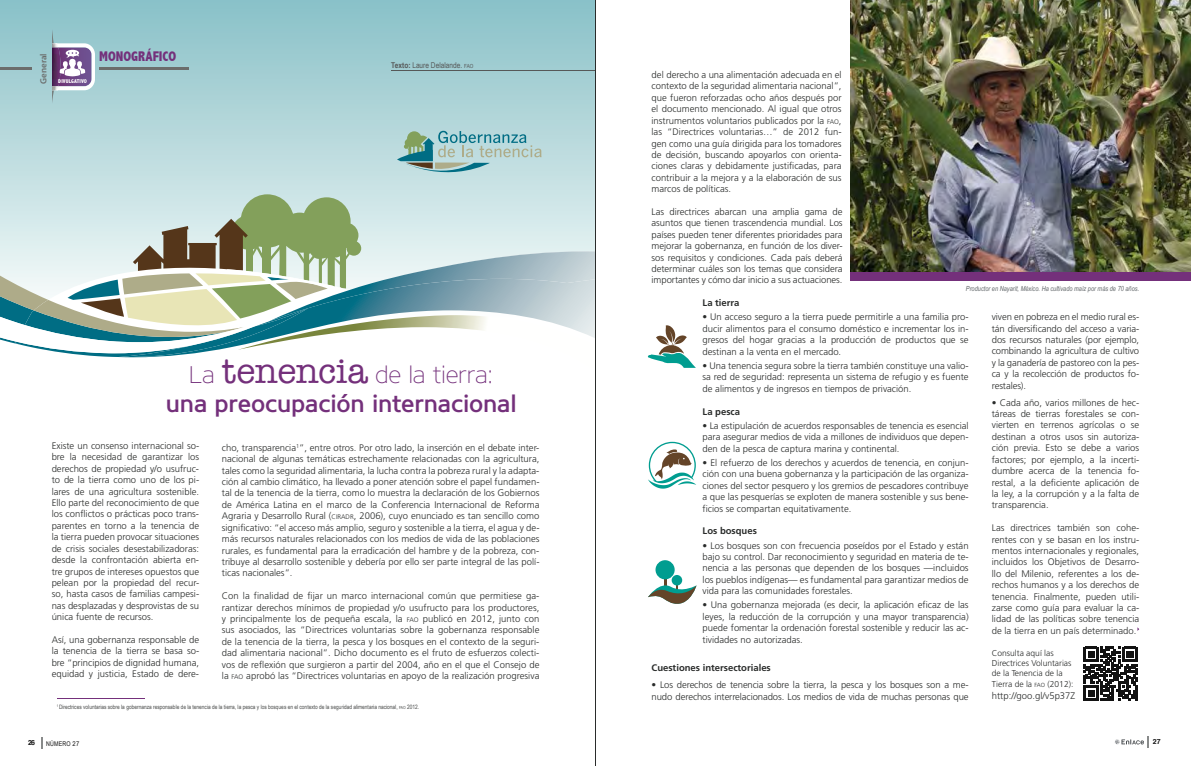
<style>
.page{position:relative;width:1191px;height:766px;background:#fff}
.page>*{position:absolute;margin:0;border:0;box-sizing:border-box;transform-origin:0 0}
.t1{font:500 24px "Core Sans N55";letter-spacing:-.005em;color:#74307b}
.t2{font:200 24px "Core Sans N25";letter-spacing:-.01em;color:#74307b}
.t3{font:800 condensed 14px "Abadi";color:#74307b}
.t4{font:300 9.5px/11.4px "Frutiger";color:#2a2c2b;text-align:justify}
.t5{font:700 9.5px "Frutiger";color:#2a2c2b}
.t6{font:600 9px "Myriad Pro";letter-spacing:.01em;color:#6b6d6c}
.t7{font:300 8.5px/10.2px "Frutiger";color:#2a2c2b}
.t8{font:8px "Arial Narrow";color:#565858}
.t9{font:italic 7px "Arial Narrow";color:#606568}
.t10{font:700 7px "Helvetica";color:#121212}
.t11{font:6.5px "Arial Narrow";letter-spacing:.03em;color:#121212}
.t12{font:6px "Arial Narrow";color:#4a4c4b}
.t13{font:800 condensed 5.5px "Abadi";letter-spacing:.02em;color:#fff}
.s1{font-weight:700}
.s2{font-size:5.6px}
.s3{font-size:6.7px}
.s4{font-size:5.9px}
.s5{font-family:"American Typewriter";font-weight:400;font-size:36px}
.s6{font-size:4.2px}
</style>
<div class="page">
<svg style="left:0;top:0;width:595px;height:195px;background:#a9d1d5"></svg>
<svg style="left:0;top:195px;width:595px;height:163px"></svg>
<hr style="left:57px;top:698px;width:88px;height:1px;background:#74307b">
<svg style="left:397px;top:131px;width:144px;height:41px;background:#9bc1c0"></svg>
<hr style="left:391px;top:71px;width:204px;height:1px;background:#565858">
<svg style="left:52px;top:29px;width:43px;height:75px"></svg>
<hr style="left:0;top:67px;width:32px;height:3px;background:#6b6d6c">
<hr style="left:99px;top:67px;width:90px;height:3px;background:#6b6d6c">
<svg style="left:648px;top:576px;width:48px;height:28px"></svg>
<div style="left:655px;top:560px;width:19px;height:19px;background:#009d90;border-radius:50%"></div>
<svg style="left:648px;top:441px;width:48px;height:47px"></svg>
<svg style="left:648px;top:325px;width:48px;height:43px"></svg>
<svg style="left:1083px;top:646px;width:54px;height:54px"></svg>
<img style="left:850px;top:0;width:341px;height:272px">
<svg style="left:1115px;top:736px;width:33px;height:11px"></svg>
<div style="left:850px;top:272px;width:341px;height:8px;background:#74307b"></div>
<h2 class="t3" style="left:99px;top:48px;width:78px">MONOGRÁFICO</h2>
<p class="t6" style="left:38px;top:84px;width:32px;rotate:-90deg">General</p>
<p class="t8" style="left:391px;top:59px;width:84px"><span class="s1">Texto:</span> Laure Delalande. <span class="s2">FAO</span></p>
<p class="t13" style="left:58px;top:78px;width:30px">DIVULGATIVO</p>
<p class="t4" style="left:651px;top:69px;width:192px">del derecho a una alimentación adecuada en el contexto de la seguridad alimentaria nacional”, que fueron reforzadas ocho años después por el documento mencionado. Al igual que otros instrumentos voluntarios publicados por la <span class="s3">FAO</span>, las “Directrices voluntarias…” de 2012 fun&shy;gen como una guía dirigida para los tomadores de decisión, buscando apoyarlos con orienta&shy;ciones claras y debidamente justificadas, para contribuir a la mejora y a la elaboración de sus marcos de políticas.</p>
<p class="t4" style="left:651px;top:206px;width:193px">Las directrices abarcan una amplia gama de asuntos que tienen trascendencia mundial. Los países pueden tener diferentes prioridades para mejorar la gobernanza, en función de los diver&shy;sos requisitos y condiciones. Cada país deberá determinar cuáles son los temas que considera importantes y cómo dar inicio a sus actuaciones.</p>
<p class="t5" style="left:702px;top:297px;width:38px">La tierra</p>
<p class="t4" style="left:702px;top:311px;width:267px">• Un acceso seguro a la tierra puede permitirle a una familia pro&shy;ducir alimentos para el consumo doméstico e incrementar los in&shy;gresos del hogar gracias a la producción de productos que se destinan a la venta en el mercado.</p>
<p class="t4" style="left:702px;top:360px;width:267px">• Una tenencia segura sobre la tierra también constituye una valio&shy;sa red de seguridad: representa un sistema de refugio y es fuente de alimentos y de ingresos en tiempos de privación.</p>
<p class="t5" style="left:702px;top:405px;width:39px">La pesca</p>
<p class="t4" style="left:702px;top:420px;width:267px">• La estipulación de acuerdos responsables de tenencia es esencial para asegurar medios de vida a millones de individuos que depen&shy;den de la pesca de captura marina y continental.</p>
<p class="t4" style="left:702px;top:457px;width:268px">• El refuerzo de los derechos y acuerdos de tenencia, en conjun&shy;ción con una buena gobernanza y la participación de las organiza&shy;ciones del sector pesquero y los gremios de pescadores contribuye a que las pesquerías se exploten de manera sostenible y sus bene&shy;ficios se compartan equitativamente.</p>
<p class="t5" style="left:702px;top:525px;width:56px">Los bosques</p>
<p class="t4" style="left:702px;top:539px;width:267px">• Los bosques son con frecuencia poseídos por el Estado y están bajo su control. Dar reconocimiento y seguridad en materia de te&shy;nencia a las personas que dependen de los bosques —incluidos los pueblos indígenas— es fundamental para garantizar medios de vida para las comunidades forestales.</p>
<p class="t4" style="left:702px;top:599px;width:268px">• Una gobernanza mejorada (es decir, la aplicación eficaz de las leyes, la reducción de la corrupción y una mayor transparencia) puede fomentar la ordenación forestal sostenible y reducir las ac&shy;tividades no autorizadas.</p>
<p class="t5" style="left:651px;top:662px;width:121px">Cuestiones intersectoriales</p>
<p class="t4" style="left:651px;top:679px;width:318px">• Los derechos de tenencia sobre la tierra, la pesca y los bosques son a me&shy;nudo derechos interrelacionados. Los medios de vida de muchas personas que</p>
<p class="t9" style="left:966px;top:283px;width:175px">Productor en Nayarit, México. Ha cultivado maíz por más de 70 años.</p>
<p class="t4" style="left:991px;top:311px;width:149px">viven en pobreza en el medio rural es&shy;tán diversificando del acceso a varia&shy;dos recursos naturales (por ejemplo, combinando la agricultura de cultivo y la ganadería de pastoreo con la pes&shy;ca y la recolección de productos fo&shy;restales).</p>
<p class="t4" style="left:991px;top:396px;width:149px">• Cada año, varios millones de hec&shy;táreas de tierras forestales se con&shy;vierten en terrenos agrícolas o se destinan a otros usos sin autoriza&shy;ción previa. Esto se debe a varios factores; por ejemplo, a la incerti&shy;dumbre acerca de la tenencia fo&shy;restal, a la deficiente aplicación de la ley, a la corrupción y a la falta de transparencia.</p>
<p class="t4" style="left:991px;top:522px;width:149px">Las directrices también son cohe&shy;rentes con y se basan en los instru&shy;mentos internacionales y regionales, incluidos los Objetivos de Desarro&shy;llo del Milenio, referentes a los de&shy;rechos humanos y a los derechos de tenencia. Finalmente, pueden utili&shy;zarse como guía para evaluar la ca&shy;lidad de las políticas sobre tenencia de la tierra en un país determinado.</p>
<p class="t7" style="left:991px;top:647px;width:81px">Consulta aquí las<br>Directrices Voluntarias de la Tenencia de la</p>
<p class="t7" style="left:991px;top:679px;width:83px">Tierra de la <span class="s4">FAO</span> (2012):</p>
<p class="t4" style="left:991px;top:689px;width:85px">http://goo.gl/v5p37Z</p>
<h1 class="t2" style="left:189px;top:359px;width:306px">La <span class="s5">tenencia</span> de la tierra:</h1>
<h1 class="t1" style="left:166px;top:387px;width:352px">una preocupación internacional</h1>
<p class="t4" style="left:52px;top:440px;width:149px">Existe un consenso internacional so&shy;bre la necesidad de garantizar los derechos de propiedad y/o usufruc&shy;to de la tierra como uno de los pi&shy;lares de una agricultura sostenible.<br>Ello parte del reconocimiento de que los conflictos o prácticas poco trans&shy;parentes en torno a la tenencia de la tierra pueden provocar situaciones de crisis sociales desestabilizadoras: desde la confrontación abierta en&shy;tre grupos de intereses opuestos que pelean por la propiedad del recur&shy;so, hasta casos de familias campesi&shy;nas desplazadas y desprovistas de su única fuente de recursos.</p>
<p class="t4" style="left:52px;top:634px;width:149px">Así, una gobernanza responsable de la tenencia de la tierra se basa so&shy;bre “principios de dignidad humana, equidad y justicia, Estado de dere-</p>
<p class="t12" style="left:57px;top:702px;width:364px"><sup>1</sup> Directrices voluntarias sobre la gobernanza responsable de la tenencia de la tierra, la pesca y los bosques en el contexto de la seguridad alimentaria nacional, <span class="s6">FAO</span> 2012.</p>
<p class="t4" style="left:222px;top:442px;width:319px">cho, transparencia<sup>1</sup>”, entre otros. Por otro lado, la inserción en el debate inter&shy;nacional de algunas temáticas estrechamente relacionadas con la agricultura, tales como la seguridad alimentaria, la lucha contra la pobreza rural y la adapta&shy;ción al cambio climático, ha llevado a poner atención sobre el papel fundamen&shy;tal de la tenencia de la tierra, como lo muestra la declaración de los Gobiernos de América Latina en el marco de la Conferencia Internacional de Reforma Agraria y Desarrollo Rural (<span class="s3">CIRADR</span>, 2006), cuyo enunciado es tan sencillo como significativo: “el acceso más amplio, seguro y sostenible a la tierra, el agua y de&shy;más recursos naturales relacionados con los medios de vida de las poblaciones rurales, es fundamental para la erradicación del hambre y de la pobreza, con&shy;tribuye al desarrollo sostenible y debería por ello ser parte integral de las polí&shy;ticas nacionales”.</p>
<p class="t4" style="left:222px;top:590px;width:319px">Con la finalidad de fijar un marco internacional común que permitiese ga&shy;rantizar derechos mínimos de propiedad y/o usufructo para los productores, y principalmente los de pequeña escala, la <span class="s3">FAO</span> publicó en 2012, junto con sus asociados, las “Directrices voluntarias sobre la gobernanza responsable de la tenencia de la tierra, la pesca y los bosques en el contexto de la seguri&shy;dad alimentaria nacional”. Dicho documento es el fruto de esfuerzos colecti&shy;vos de reflexión que surgieron a partir del 2004, año en el que el Consejo de la <span class="s3">FAO</span> aprobó las “Directrices voluntarias en apoyo de la realización progresiva</p>
<p class="t10" style="left:28px;top:737px;width:8px">26</p>
<p class="t11" style="left:46px;top:738px;width:35px">NÚMERO 27</p>
<p class="t10" style="left:1152px;top:736px;width:9px">27</p>
</div>
